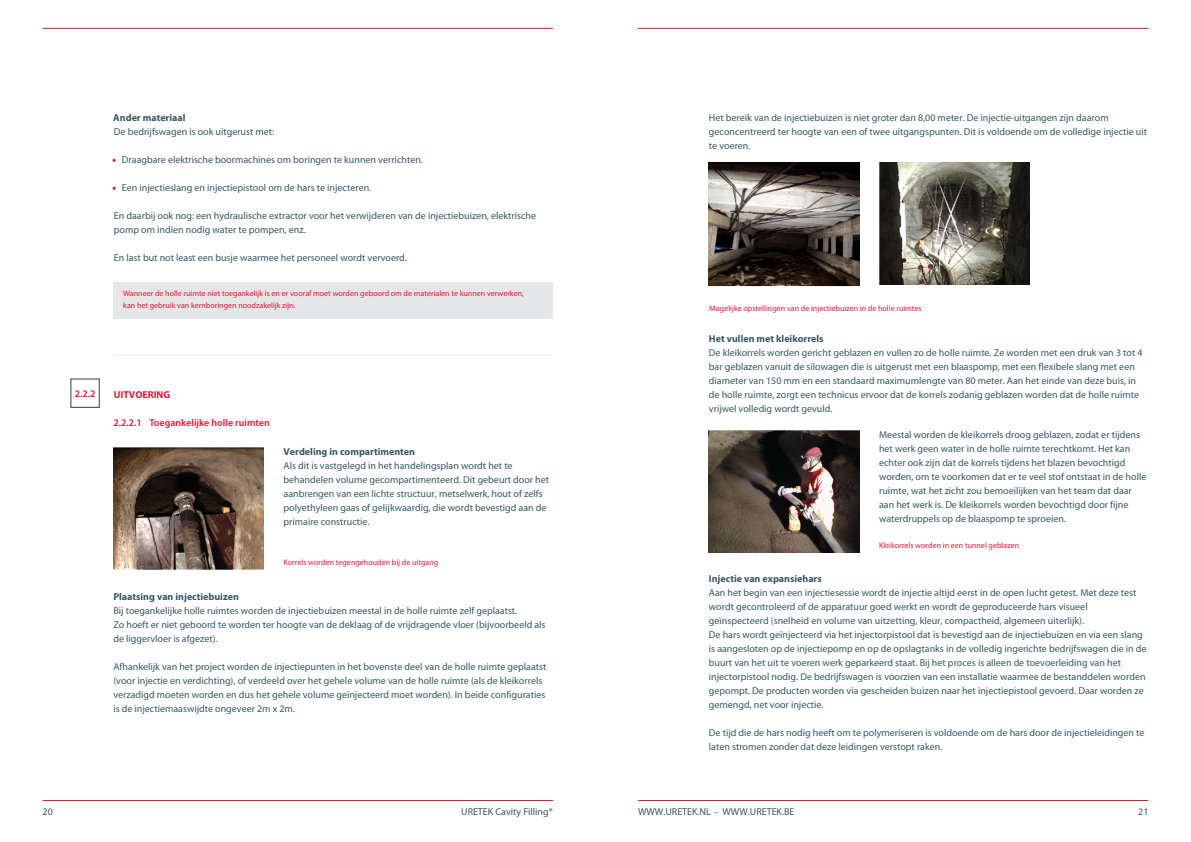
<style>
.page{position:relative;width:1191px;height:842px;background:#fff}
.page>*{position:absolute;margin:0;border:0;box-sizing:border-box;transform-origin:0 0}
.Body{font:10px/14px "Myriad Pro";color:#365963}
.Body-2{font:700 10px "Myriad Pro";color:#365963}
.Body-3{font:600 10px "Myriad Pro";color:#e01736}
.t1{font:700 10px "Myriad Pro";color:#e01736}
.Bijschrift{font:8px/12px "Myriad Pro";color:#e01736}
.s1{color:#e01736}
</style>
<div class="page">
<hr style="left:43px;top:800px;width:510px;height:1px;background:#e01736">
<hr style="left:43px;top:28px;width:510px;height:1px;background:#e01736">
<hr style="left:638px;top:800px;width:510px;height:1px;background:#e01736">
<hr style="left:638px;top:28px;width:510px;height:1px;background:#e01736">
<div style="left:113px;top:283px;width:440px;height:36px;background:#e5e6e8"></div>
<hr style="left:113px;top:355px;width:440px;height:1px;background:#e5e6e8">
<img style="left:113px;top:447px;width:151px;height:122px">
<img style="left:709px;top:162px;width:150px;height:125px">
<img style="left:879px;top:162px;width:150px;height:122px">
<img style="left:709px;top:431px;width:150px;height:121px">
<p class="Body-2" style="left:113px;top:112px;width:74px">Ander materiaal</p>
<p class="Body" style="left:114px;top:125px;width:162px">De bedrijfswagen is ook uitgerust met:</p>
<p class="Body" style="left:113px;top:153px;width:312px"><span class="s1">•</span> Draagbare elektrische boormachines om boringen te kunnen verrichten.</p>
<p class="Body" style="left:113px;top:181px;width:260px"><span class="s1">•</span> Een injectieslang en injectiepistool om de hars te injecteren.</p>
<p class="Body" style="left:114px;top:209px;width:424px">En daarbij ook nog: een hydraulische extractor voor het verwijderen van de injectiebuizen, elektrische pomp om indien nodig water te pompen, enz.</p>
<p class="Body" style="left:114px;top:251px;width:295px">En last but not least een busje waarmee het personeel wordt vervoerd.</p>
<p class="Bijschrift" style="left:123px;top:288px;width:402px">Wanneer de holle ruimte niet toegankelijk is en er vooraf moet worden geboord om de materialen te kunnen verwerken, kan het gebruik van kernboringen noodzakelijk zijn.</p>
<p class="Body-3" style="left:75px;top:387px;width:22px">2.2.2</p>
<p class="t1" style="left:114px;top:389px;width:58px">UITVOERING</p>
<p class="Body-3" style="left:113px;top:417px;width:158px">2.2.2.1 Toegankelijke holle ruimten</p>
<p class="Body-2" style="left:283px;top:446px;width:133px">Verdeling in compartimenten</p>
<p class="Body" style="left:283px;top:458px;width:267px">Als dit is vastgelegd in het handelingsplan wordt het te behandelen volume gecompartimenteerd. Dit gebeurt door het aanbrengen van een lichte structuur, metselwerk, hout of zelfs polyethyleen gaas of gelijkwaardig, die wordt bevestigd aan de primaire constructie.</p>
<p class="Bijschrift" style="left:283px;top:556px;width:156px">Korrels worden tegengehouden bij de uitgang</p>
<p class="Body-2" style="left:113px;top:591px;width:127px">Plaatsing van injectiebuizen</p>
<p class="Body" style="left:113px;top:604px;width:434px">Bij toegankelijke holle ruimtes worden de injectiebuizen meestal in de holle ruimte zelf geplaatst.<br>Zo hoeft er niet geboord te worden ter hoogte van de deklaag of de vrijdragende vloer (bijvoorbeeld als de liggervloer is afgezet).</p>
<p class="Body" style="left:113px;top:660px;width:434px">Afhankelijk van het project worden de injectiepunten in het bovenste deel van de holle ruimte geplaatst (voor injectie en verdichting), of verdeeld over het gehele volume van de holle ruimte (als de kleikorrels verzadigd moeten worden en dus het gehele volume geïnjecteerd moet worden). In beide configuraties is de injectiemaaswijdte ongeveer 2m x 2m.</p>
<p class="Body" style="left:709px;top:111px;width:440px">Het bereik van de injectiebuizen is niet groter dan 8,00 meter. De injectie-uitgangen zijn daarom geconcentreerd ter hoogte van een of twee uitgangspunten. Dit is voldoende om de volledige injectie uit te voeren.</p>
<p class="Bijschrift" style="left:709px;top:302px;width:214px">Mogelijke opstellingen van de injectiebuizen in de holle ruimtes</p>
<p class="Body-2" style="left:709px;top:333px;width:116px">Het vullen met kleikorrels</p>
<p class="Body" style="left:709px;top:346px;width:435px">De kleikorrels worden gericht geblazen en vullen zo de holle ruimte. Ze worden met een druk van 3 tot 4 bar geblazen vanuit de silowagen die is uitgerust met een blaaspomp, met een flexibele slang met een diameter van 150 mm en een standaard maximumlengte van 80 meter. Aan het einde van deze buis, in de holle ruimte, zorgt een technicus ervoor dat de korrels zodanig geblazen worden dat de holle ruimte vrijwel volledig wordt gevuld.</p>
<p class="Body" style="left:879px;top:428px;width:269px">Meestal worden de kleikorrels droog geblazen, zodat er tijdens het werk geen water in de holle ruimte terechtkomt. Het kan echter ook zijn dat de korrels tijdens het blazen bevochtigd worden, om te voorkomen dat er te veel stof ontstaat in de holle ruimte, wat het zicht zou bemoeilijken van het team dat daar aan het werk is. De kleikorrels worden bevochtigd door fijne waterdruppels op de blaaspomp te sproeien.</p>
<p class="Bijschrift" style="left:879px;top:540px;width:142px">Kleikorrels worden in een tunnel geblazen</p>
<p class="Body-2" style="left:709px;top:573px;width:114px">Injectie van expansiehars</p>
<p class="Body" style="left:709px;top:585px;width:429px">Aan het begin van een injectiesessie wordt de injectie altijd eerst in de open lucht getest. Met deze test wordt gecontroleerd of de apparatuur goed werkt en wordt de geproduceerde hars visueel geïnspecteerd (snelheid en volume van uitzetting, kleur, compactheid, algemeen uiterlijk).</p>
<p class="Body" style="left:709px;top:627px;width:439px">De hars wordt geïnjecteerd via het injectorpistool dat is bevestigd aan de injectiebuizen en via een slang is aangesloten op de injectiepomp en op de opslagtanks in de volledig ingerichte bedrijfswagen die in de buurt van het uit te voeren werk geparkeerd staat. Bij het proces is alleen de toevoerleiding van het injectorpistool nodig. De bedrijfswagen is voorzien van een installatie waarmee de bestanddelen worden gepompt. De producten worden via gescheiden buizen naar het injectiepistool gevoerd. Daar worden ze gemengd, net voor injectie.</p>
<p class="Body" style="left:709px;top:725px;width:437px">De tijd die de hars nodig heeft om te polymeriseren is voldoende om de hars door de injectieleidingen te laten stromen zonder dat deze leidingen verstopt raken.</p>
<p class="Body" style="left:43px;top:805px;width:12px">20</p>
<p class="Body" style="left:461px;top:805px;width:93px">URETEK Cavity Filling®</p>
<p class="Body" style="left:638px;top:805px;width:158px">WWW.URETEK.NL - WWW.URETEK.BE</p>
<p class="Body" style="left:1138px;top:805px;width:12px">21</p>
</div>
